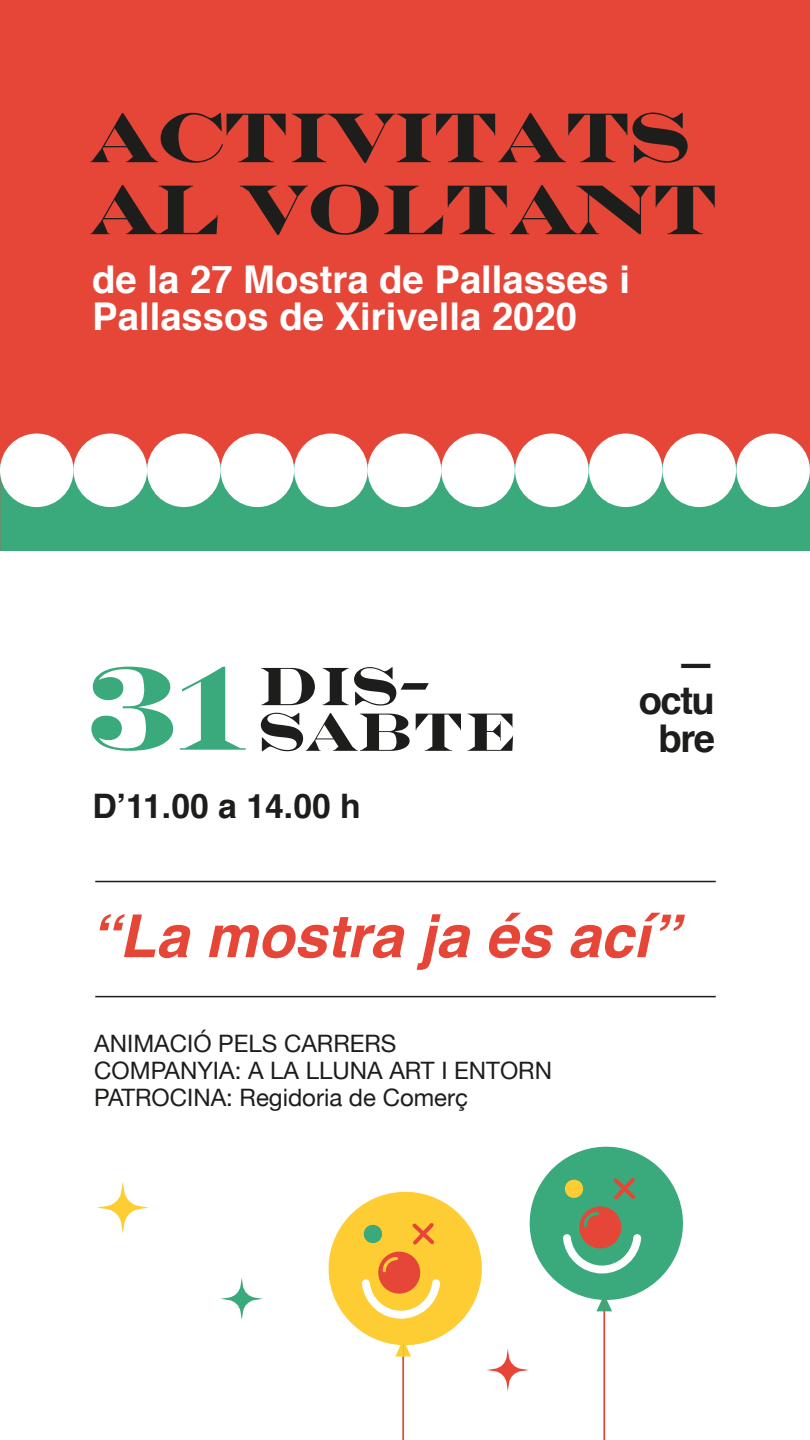
<style>
.page{position:relative;width:810px;height:1440px;background:#fff}
.page>*{position:absolute;margin:0;border:0;box-sizing:border-box;transform-origin:0 0}
.t1{font:700 71.1px/72px "Engravers";letter-spacing:-.05em;color:#1d1d1b}
.t2{font:italic 700 59.25px "Helvetica";color:#e54637}
.t3{font:700 54.6px/45.7px "Engravers";color:#1d1d1b}
.t4{font:700 38.25px/37.3px "Helvetica";color:#fff}
.t5{font:700 38.25px/37.5px "Helvetica";letter-spacing:-.04em;color:#1d1d1b;text-align:right}
.t6{font:700 33.75px "Helvetica";color:#1d1d1b}
.t7{font:24px/27px "Helvetica Neue";color:#1d1d1b}
.s1{font-size:120px;color:#3aa97b}
</style>
<div class="page">
<div style="left:0;top:0;width:810px;height:464px;background:#e54637"></div>
<div style="left:0;top:464px;width:810px;height:86px;background:#3aa97b"></div>
<hr style="left:95px;top:996px;width:621px;height:1px;background:#1d1d1b">
<hr style="left:95px;top:881px;width:621px;height:1px;background:#1d1d1b">
<svg style="left:97px;top:1181px;width:52px;height:53px"></svg>
<svg style="left:221px;top:1278px;width:42px;height:42px"></svg>
<div style="left:0;top:434px;width:74px;height:73px;background:#fff;border-radius:50%"></div>
<div style="left:74px;top:434px;width:73px;height:73px;background:#fff;border-radius:50%"></div>
<div style="left:147px;top:434px;width:74px;height:73px;background:#fff;border-radius:50%"></div>
<div style="left:221px;top:434px;width:73px;height:73px;background:#fff;border-radius:50%"></div>
<div style="left:294px;top:434px;width:74px;height:73px;background:#fff;border-radius:50%"></div>
<div style="left:368px;top:434px;width:73px;height:73px;background:#fff;border-radius:50%"></div>
<div style="left:441px;top:434px;width:74px;height:73px;background:#fff;border-radius:50%"></div>
<div style="left:515px;top:434px;width:74px;height:73px;background:#fff;border-radius:50%"></div>
<div style="left:589px;top:434px;width:73px;height:73px;background:#fff;border-radius:50%"></div>
<div style="left:663px;top:434px;width:73px;height:73px;background:#fff;border-radius:50%"></div>
<div style="left:736px;top:434px;width:74px;height:73px;background:#fff;border-radius:50%"></div>
<hr style="left:603px;top:1300px;width:2px;height:140px;background:#e54637">
<hr style="left:402px;top:1345px;width:2px;height:95px;background:#e54637">
<svg style="left:328px;top:1146px;width:355px;height:245px"></svg>
<h1 class="t1" style="left:89px;top:101px;width:632px">ACTIVITATS<br>AL VOLTANT</h1>
<h3 class="t4" style="left:92px;top:262px;width:539px">de la 27 Mostra de Pallasses i<br>Pallassos de Xirivella 2020</h3>
<h3 class="t3" style="left:258px;top:663px;width:258px;text-indent:-170px"><span class="s1">31</span>DIS-<br>SABTE</h3>
<h3 class="t6" style="left:93px;top:779px;width:270px">D’11.00 a 14.00 h</h3>
<h3 class="t5" style="left:639px;top:645px;width:78px">— octu bre</h3>
<h2 class="t2" style="left:90px;top:888px;width:591px">“La mostra ja és ací”</h2>
<p class="t7" style="left:94px;top:1031px;width:459px">ANIMACIÓ PELS CARRERS<br>COMPANYIA: A LA LLUNA ART I ENTORN<br>PATROCINA: Regidoria de Comerç</p>
</div>
